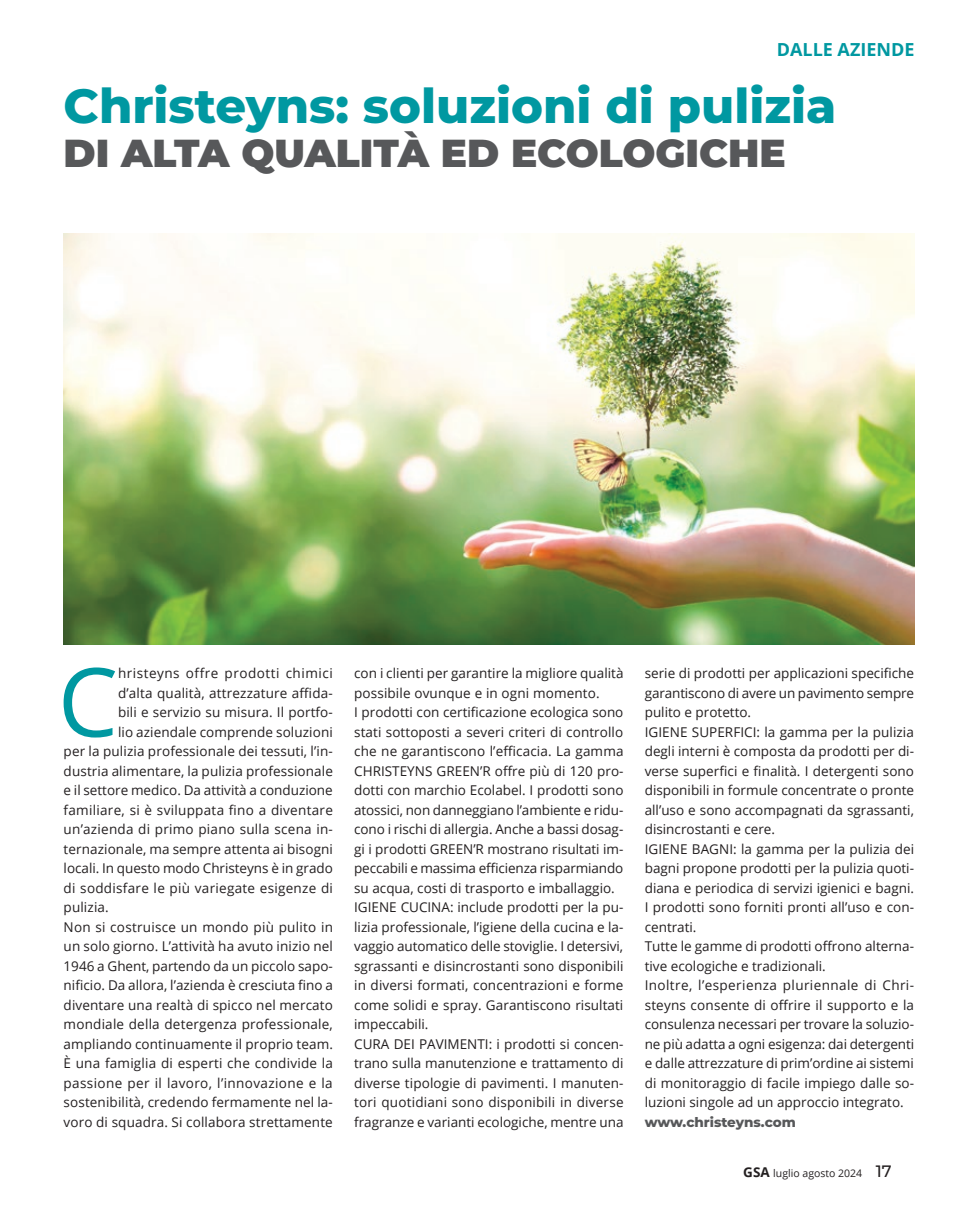
<style>
.page{position:relative;width:978px;height:1212px;background:#fff}
.page>*{position:absolute;margin:0;border:0;box-sizing:border-box;transform-origin:0 0}
.testo_GSA{font:95.4px "Open Sans";color:#0098a1}
.attualità_titolo_1{font:800 48px "Montserrat";color:#0098a1}
.attualità_titolo_2{font:900 39px "Montserrat";color:#57585a}
.t1{font:700 18px "Open Sans";color:#0098a1}
.testo_GSA-2{font:13.5px/19.5px "Open Sans";color:#231f20}
.testo_GSA-3{font:13.5px "Open Sans";letter-spacing:.02em;color:#231f20}
.testo_GSA-4{font:13.5px "Open Sans";letter-spacing:.04em;color:#231f20}
.t2{font:800 13.5px "Montserrat";color:#57585a}
.t3{font:10.5px "Open Sans";color:#231f20}
.s1{font-weight:700;font-size:13.5px}
.s2{font-family:"Montserrat";font-weight:500;font-size:16.5px}
</style>
<div class="page">
<img style="left:64px;top:234px;width:850px;height:410px">
<h3 class="t1" style="left:777px;top:37px;width:139px">DALLE AZIENDE</h3>
<p class="attualità_titolo_1" style="left:64px;top:71px;width:774px">Christeyns: soluzioni di pulizia</p>
<p class="attualità_titolo_2" style="left:64px;top:123px;width:724px">DI ALTA QUALITÀ ED ECOLOGICHE</p>
<p class="testo_GSA" style="left:58px;top:637px;width:62px">C</p>
<p class="testo_GSA-4" style="left:118px;top:664px;width:216px">hristeyns offre prodotti chimici</p>
<p class="testo_GSA-2" style="left:118px;top:683px;width:216px">d’alta qualità, attrezzature affida-</p>
<p class="testo_GSA-2" style="left:118px;top:702px;width:216px">bili e servizio su misura. Il portfo-</p>
<p class="testo_GSA-2" style="left:118px;top:722px;width:216px">lio aziendale comprende soluzioni</p>
<p class="testo_GSA-2" style="left:64px;top:741px;width:271px">per la pulizia professionale dei tessuti, l’in-</p>
<p class="testo_GSA-2" style="left:64px;top:761px;width:271px">dustria alimentare, la pulizia professionale</p>
<p class="testo_GSA-2" style="left:64px;top:780px;width:271px">e il settore medico. Da attività a conduzione</p>
<p class="testo_GSA-3" style="left:64px;top:800px;width:271px">familiare, si è sviluppata fino a diventare</p>
<p class="testo_GSA-3" style="left:64px;top:820px;width:271px">un’azienda di primo piano sulla scena in-</p>
<p class="testo_GSA-2" style="left:64px;top:839px;width:271px">ternazionale, ma sempre attenta ai bisogni</p>
<p class="testo_GSA-2" style="left:64px;top:858px;width:271px">locali. In questo modo Christeyns è in grado</p>
<p class="testo_GSA-3" style="left:64px;top:878px;width:271px">di soddisfare le più variegate esigenze di</p>
<p class="testo_GSA-2" style="left:64px;top:897px;width:47px">pulizia.</p>
<p class="testo_GSA-2" style="left:64px;top:917px;width:271px;text-align:justify">Non si costruisce un mondo più pulito in un solo giorno. L’attività ha avuto inizio nel 1946 a Ghent, partendo da un piccolo sapo&shy;nificio. Da allora, l’azienda è cresciuta fino a diventare una realtà di spicco nel mercato mondiale della detergenza professionale, ampliando continuamente il proprio team.<br>È una famiglia di esperti che condivide la passione per il lavoro, l’innovazione e la sostenibilità, credendo fermamente nel la&shy;voro di squadra. Si collabora strettamente</p>
<p class="testo_GSA-2" style="left:354px;top:663px;width:271px">con i clienti per garantire la migliore qualità possibile ovunque e in ogni momento.<br>I prodotti con certificazione ecologica sono stati sottoposti a severi criteri di controllo che ne garantiscono l’efficacia. La gamma CHRISTEYNS GREEN’R offre più di 120 pro&shy;dotti con marchio Ecolabel. I prodotti sono atossici, non danneggiano l’ambiente e ridu&shy;cono i rischi di allergia. Anche a bassi dosag&shy;gi i prodotti GREEN’R mostrano risultati im&shy;peccabili e massima efficienza risparmiando su acqua, costi di trasporto e imballaggio.<br>IGIENE CUCINA: include prodotti per la pu&shy;lizia professionale, l’igiene della cucina e la&shy;vaggio automatico delle stoviglie. I detersivi, sgrassanti e disincrostanti sono disponibili in diversi formati, concentrazioni e forme come solidi e spray. Garantiscono risultati impeccabili.<br>CURA DEI PAVIMENTI: i prodotti si concen&shy;trano sulla manutenzione e trattamento di diverse tipologie di pavimenti. I manuten&shy;tori quotidiani sono disponibili in diverse fragranze e varianti ecologiche, mentre una</p>
<p class="testo_GSA-2" style="left:645px;top:663px;width:271px">serie di prodotti per applicazioni specifiche garantiscono di avere un pavimento sempre pulito e protetto.<br>IGIENE SUPERFICI: la gamma per la pulizia degli interni è composta da prodotti per di&shy;verse superfici e finalità. I detergenti sono disponibili in formule concentrate o pronte all’uso e sono accompagnati da sgrassanti, disincrostanti e cere.<br>IGIENE BAGNI: la gamma per la pulizia dei bagni propone prodotti per la pulizia quoti&shy;diana e periodica di servizi igienici e bagni.<br>I prodotti sono forniti pronti all’uso e con&shy;centrati.<br>Tutte le gamme di prodotti offrono alterna&shy;tive ecologiche e tradizionali.<br>Inoltre, l’esperienza pluriennale di Chri&shy;steyns consente di offrire il supporto e la consulenza necessari per trovare la soluzio&shy;ne più adatta a ogni esigenza: dai detergenti e dalle attrezzature di prim’ordine ai sistemi di monitoraggio di facile impiego dalle so&shy;luzioni singole ad un approccio integrato.</p>
<p class="t2" style="left:645px;top:1112px;width:153px">www.christeyns.com</p>
<p class="t3" style="left:743px;top:1166px;width:150px"><span class="s1">GSA</span> luglio agosto 2024 <span class="s2">17</span></p>
</div>
